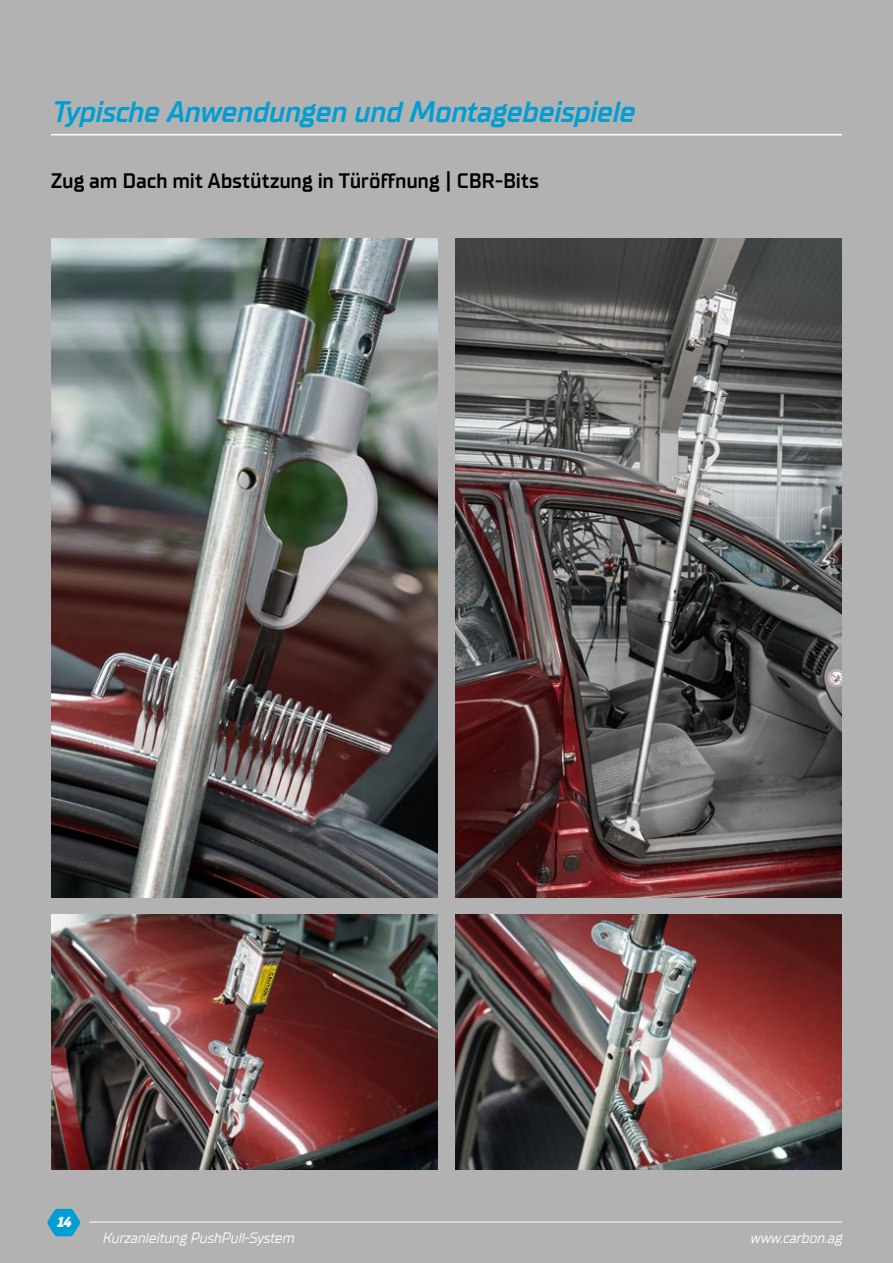
<style>
.page{position:relative;width:893px;height:1263px;background:#b2b2b2}
.page>*{position:absolute;margin:0;border:0;box-sizing:border-box;transform-origin:0 0}
.t1{font:italic 600 29.7px "TT Supermolot Neue";letter-spacing:-.015em;color:#009ed4}
.t2{font:600 21px "TT Supermolot Neue";letter-spacing:-.005em;color:#000}
.t3{font:italic 15px "TT Supermolot Neue";letter-spacing:-.015em;color:#fff}
.t4{font:italic 800 14.55px "TT Supermolot Neue";color:#fff}
</style>
<div class="page">
<hr style="left:89px;top:1222px;width:753px;height:1px;background:#fff">
<svg style="left:47px;top:1209px;width:33px;height:27px"></svg>
<hr style="left:51px;top:134px;width:791px;height:1px;background:#fff">
<img style="left:455px;top:238px;width:387px;height:659px">
<img style="left:51px;top:238px;width:387px;height:659px">
<img style="left:455px;top:914px;width:387px;height:255px">
<img style="left:51px;top:914px;width:387px;height:255px">
<h1 class="t1" style="left:51px;top:94px;width:585px">Typische Anwendungen und Montagebeispiele</h1>
<p class="t2" style="left:51px;top:168px;width:489px">Zug am Dach mit Abstützung in Türöffnung | CBR-Bits</p>
<p class="t4" style="left:56px;top:1213px;width:16px">14</p>
<p class="t3" style="left:102px;top:1229px;width:194px">Kurzanleitung PushPull-System</p>
<p class="t3" style="left:750px;top:1229px;width:94px">www.carbon.ag</p>
</div>
